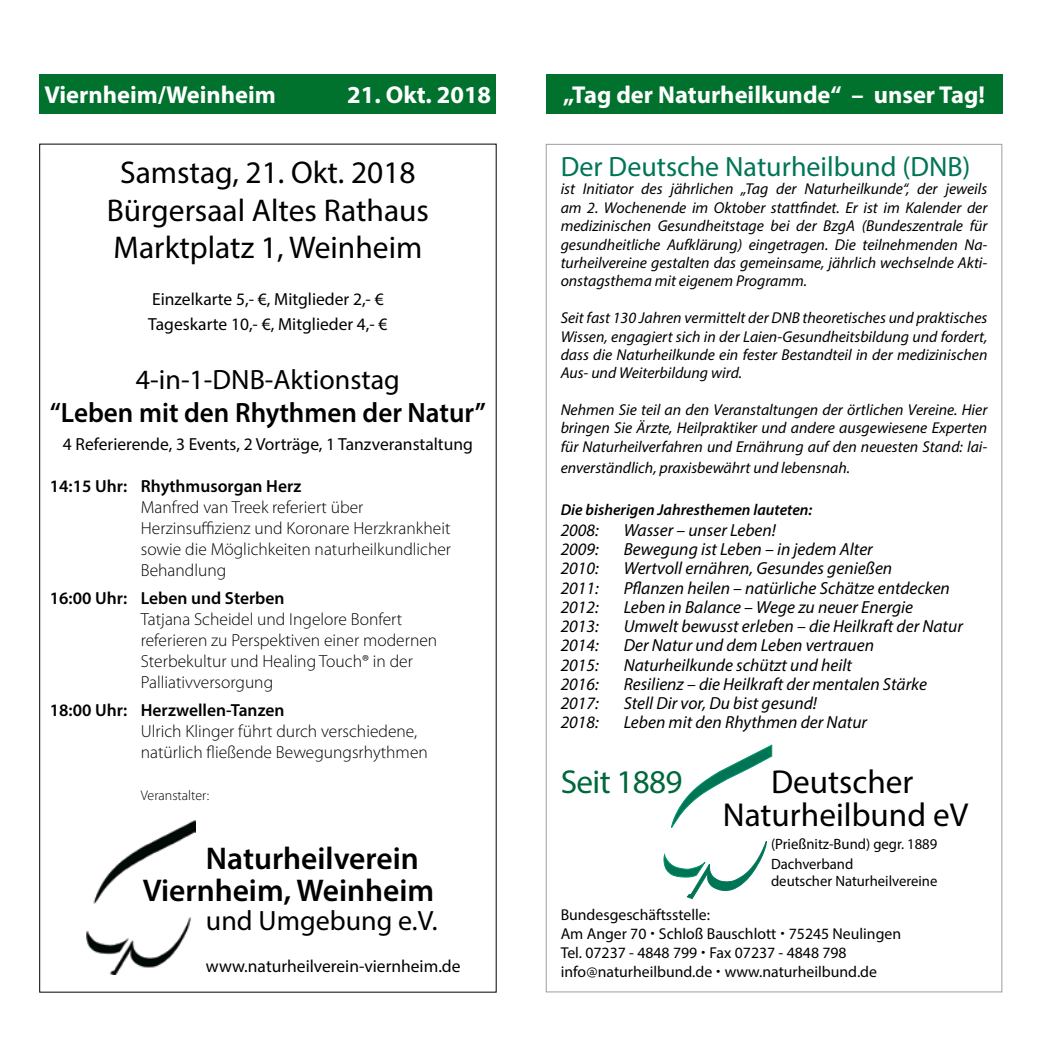
<style>
.page{position:relative;width:1042px;height:1042px;background:#fff}
.page>*{position:absolute;margin:0;border:0;box-sizing:border-box;transform-origin:0 0}
.t1{font:33.25px/33.2px "Myriad Pro";color:#000;text-align:center}
.t2{font:33.25px "Myriad Pro";letter-spacing:-.02em;color:#00683b}
.t3{font:31.5px/37.8px "Myriad Pro";color:#000;text-align:center}
.t4{font:600 31.5px/31.5px "Myriad Pro";color:#000}
.t5{font:28px "Myriad Pro";color:#000}
.t6{font:600 28px "Myriad Pro";color:#000}
.t7{font:28px "Myriad Pro";color:#007556}
.t8{font:700 24.5px "Myriad Pro";color:#fff}
.t9{font:italic 17.5px "Myriad Pro";color:#000}
.t10{font:300 17.5px/21px "Myriad Pro";color:#000}
.t11{font:17.5px/25.2px "Myriad Pro";color:#000}
.t12{font:600 17.5px "Myriad Pro";color:#000}
.t13{font:italic 15.75px/18.4px "Myriad Pro";color:#000;text-align:justify}
.t14{font:15.75px/18.9px "Myriad Pro";color:#000}
.t15{font:italic 600 15.75px "Myriad Pro";color:#000}
.t16{font:15.05px/19.9px "Myriad Pro";color:#000}
.t17{font:300 14px "Myriad Pro";color:#000}
.s1{font-family:"PF Handbook Pro";font-weight:300}
</style>
<div class="page">
<img style="left:86px;top:820px;width:110px;height:155px">
<div style="left:40px;top:74px;width:456px;height:40px;background:#00722d"></div>
<div style="left:546px;top:74px;width:456px;height:40px;background:#00722d"></div>
<svg style="left:664px;top:841px;width:103px;height:58px"></svg>
<svg style="left:671px;top:745px;width:101px;height:83px"></svg>
<h3 class="t8" style="left:45px;top:78px;width:233px">Viernheim/Weinheim</h3>
<h3 class="t8" style="left:347px;top:78px;width:145px">21. Okt. 2018</h3>
<h2 class="t3" style="left:107px;top:153px;width:324px">Samstag, 21. Okt. 2018<br>Bürgersaal Altes Rathaus<br>Marktplatz 1, Weinheim</h2>
<p class="t11" style="left:148px;top:286px;width:241px">Einzelkarte 5,- €, Mitglieder 2,- €<br>Tageskarte 10,- €, Mitglieder 4,- €</p>
<h3 class="t5" style="left:136px;top:362px;width:265px">4-in-1-DNB-Aktionstag</h3>
<h3 class="t6" style="left:50px;top:395px;width:438px">“Leben mit den Rhythmen der Natur”</h3>
<p class="t11" style="left:63px;top:431px;width:411px">4 Referierende, 3 Events, 2 Vorträge, 1 Tanzveranstaltung</p>
<p class="t12" style="left:50px;top:475px;width:253px">14:15 Uhr: Rhythmusorgan Herz</p>
<p class="t10" style="left:141px;top:497px;width:312px">Manfred van Treek referiert über Herzinsuffizienz und Koronare Herzkrankheit sowie die Möglichkeiten naturheilkundlicher Behandlung</p>
<p class="t12" style="left:50px;top:587px;width:236px">16:00 Uhr: Leben und Sterben</p>
<p class="t10" style="left:141px;top:609px;width:298px">Tatjana Scheidel und Ingelore Bonfert referieren zu Perspektiven einer modernen Sterbekultur und Healing Touch® in der Palliativversorgung</p>
<p class="t12" style="left:50px;top:699px;width:236px">18:00 Uhr: Herzwellen-Tanzen</p>
<p class="t10" style="left:141px;top:721px;width:288px">Ulrich Klinger führt durch verschiedene, natürlich fließende Bewegungsrhythmen</p>
<p class="t17" style="left:141px;top:787px;width:70px">Veranstalter:</p>
<h2 class="t4" style="left:143px;top:842px;width:293px;text-indent:63px">Naturheilverein<br>Viernheim, Weinheim</h2>
<h3 class="t5" style="left:206px;top:904px;width:233px">und Umgebung e.V.</h3>
<p class="t11" style="left:206px;top:953px;width:256px">www.naturheilverein-viernheim.de</p>
<h3 class="t8" style="left:563px;top:78px;width:423px">„Tag der Naturheilkunde“ – unser Tag!</h3>
<h3 class="t7" style="left:561px;top:149px;width:411px">Der Deutsche Naturheilbund (DNB)</h3>
<p class="t13" style="left:561px;top:180px;width:428px">ist Initiator des jährlichen „Tag der Naturheilkunde“, der jeweils am 2. Wochenende im Oktober stattfindet. Er ist im Kalender der medizinischen Gesundheitstage bei der BzgA (Bundeszentrale für gesundheitliche Aufklärung) eingetragen. Die teilnehmenden Na&shy;turheilvereine gestalten das gemeinsame, jährlich wechselnde Akti&shy;onstagsthema mit eigenem Programm.</p>
<p class="t13" style="left:561px;top:308px;width:428px">Seit fast 130 Jahren vermittelt der DNB theoretisches und praktisches Wissen, engagiert sich in der Laien-Gesundheitsbildung und fordert, dass die Naturheilkunde ein fester Bestandteil in der medizinischen Aus- und Weiterbildung wird.</p>
<p class="t13" style="left:561px;top:400px;width:428px">Nehmen Sie teil an den Veranstaltungen der örtlichen Vereine. Hier bringen Sie Ärzte, Heilpraktiker und andere ausgewiesene Experten für Naturheilverfahren und Ernährung auf den neuesten Stand: lai-</p>
<p class="t13" style="left:561px;top:458px;width:291px">enverständlich, praxisbewährt und lebensnah.</p>
<p class="t15" style="left:561px;top:499px;width:253px">Die bisherigen Jahresthemen lauteten:</p>
<p class="t9" style="left:561px;top:519px;width:40px">2008:</p>
<p class="t9" style="left:624px;top:519px;width:154px">Wasser – unser Leben!</p>
<p class="t9" style="left:561px;top:538px;width:40px">2009:</p>
<p class="t9" style="left:624px;top:538px;width:251px">Bewegung ist Leben – in jedem Alter</p>
<p class="t9" style="left:561px;top:557px;width:40px">2010:</p>
<p class="t9" style="left:624px;top:557px;width:270px">Wertvoll ernähren, Gesundes genießen</p>
<p class="t9" style="left:561px;top:577px;width:40px">2011:</p>
<p class="t9" style="left:624px;top:577px;width:328px">Pflanzen heilen – natürliche Schätze entdecken</p>
<p class="t9" style="left:561px;top:596px;width:40px">2012:</p>
<p class="t9" style="left:624px;top:596px;width:291px">Leben in Balance – Wege zu neuer Energie</p>
<p class="t9" style="left:561px;top:615px;width:40px">2013:</p>
<p class="t9" style="left:624px;top:615px;width:341px">Umwelt bewusst erleben – die Heilkraft der Natur</p>
<p class="t9" style="left:561px;top:634px;width:40px">2014:</p>
<p class="t9" style="left:624px;top:634px;width:252px">Der Natur und dem Leben vertrauen</p>
<p class="t9" style="left:561px;top:654px;width:40px">2015:</p>
<p class="t9" style="left:624px;top:654px;width:230px">Naturheilkunde schützt und heilt</p>
<p class="t9" style="left:561px;top:673px;width:40px">2016:</p>
<p class="t9" style="left:624px;top:673px;width:305px">Resilienz – die Heilkraft der mentalen Stärke</p>
<p class="t9" style="left:561px;top:692px;width:40px">2017:</p>
<p class="t9" style="left:624px;top:692px;width:195px">Stell Dir vor, Du bist gesund!</p>
<p class="t9" style="left:561px;top:711px;width:40px">2018:</p>
<p class="t9" style="left:624px;top:711px;width:245px">Leben mit den Rhythmen der Natur</p>
<h1 class="t2" style="left:561px;top:761px;width:123px">Seit 1889</h1>
<h1 class="t1" style="left:723px;top:764px;width:247px">Deutscher<br>Naturheilbund eV</h1>
<p class="t16" style="left:771px;top:834px;width:168px">(Prießnitz-Bund) gegr. 1889<br>Dachverband</p>
<p class="t16" style="left:771px;top:870px;width:168px">deutscher Naturheilvereine</p>
<p class="t14" style="left:561px;top:905px;width:342px">Bundesgeschäftsstelle:<br>Am Anger 70 Schloß Bauschlott 75245 Neulingen Tel. 07237 - 4848 799 Fax 07237 - 4848 798 info<span class="s1">@</span>naturheilbund.de www.naturheilbund.de</p>
</div>
